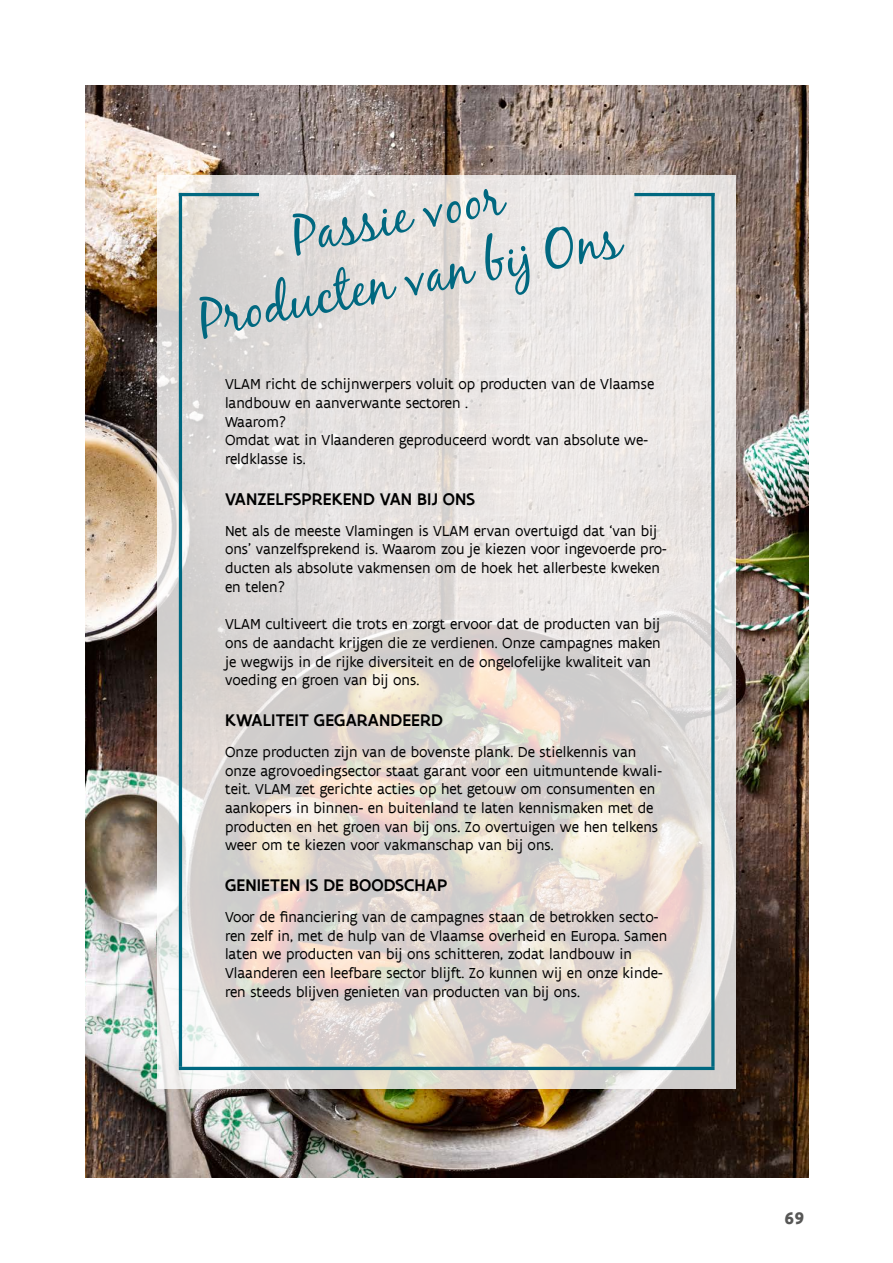
<style>
.page{position:relative;width:893px;height:1263px;background:#fff}
.page>*{position:absolute;margin:0;border:0;box-sizing:border-box;transform-origin:0 0}
.t1{font:53.25px/63.9px "Black Jack";color:#006880;text-align:center}
.t2{font:500 18.15px "Flanders Art Sans";letter-spacing:.005em;color:#000}
.t3{font:700 18px "Flanders Art Sans";color:#575756}
.t4{font:15.6px/18.8px "Flanders Art Sans";color:#000}
</style>
<div class="page">
<img style="left:85px;top:85px;width:723px;height:1093px">
<svg style="left:157px;top:175px;width:579px;height:913px;background:#e2ddd9"></svg>
<hr style="left:179px;top:193px;width:80px;height:3px;background:#006880">
<hr style="left:179px;top:193px;width:3px;height:874px;background:#006880">
<hr style="left:179px;top:1067px;width:536px;height:3px;background:#006880">
<svg style="left:711px;top:196px;width:4px;height:871px;background:#2b7f92"></svg>
<hr style="left:634px;top:193px;width:81px;height:3px;background:#006880">
<h1 class="t1" style="left:181px;top:224px;width:430px;rotate:-11deg">Passie voor<br>Producten van bij Ons</h1>
<p class="t4" style="left:225px;top:375px;width:431px">VLAM richt de schijnwerpers voluit op producten van de Vlaamse landbouw en aanverwante sectoren .<br>Waarom?<br>Omdat wat in Vlaanderen geproduceerd wordt van absolute we&shy;reldklasse is.</p>
<p class="t2" style="left:225px;top:487px;width:252px">VANZELFSPREKEND VAN BIJ ONS</p>
<p class="t4" style="left:225px;top:521px;width:443px">Net als de meeste Vlamingen is VLAM ervan overtuigd dat ‘van bij ons’ vanzelfsprekend is. Waarom zou je kiezen voor ingevoerde pro&shy;ducten als absolute vakmensen om de hoek het allerbeste kweken en telen?</p>
<p class="t4" style="left:225px;top:615px;width:437px">VLAM cultiveert die trots en zorgt ervoor dat de producten van bij ons de aandacht krijgen die ze verdienen. Onze campagnes maken je wegwijs in de rijke diversiteit en de ongelofelijke kwaliteit van voeding en groen van bij ons.</p>
<p class="t2" style="left:225px;top:708px;width:219px">KWALITEIT GEGARANDEERD</p>
<p class="t4" style="left:225px;top:743px;width:438px">Onze producten zijn van de bovenste plank. De stielkennis van onze agrovoedingsector staat garant voor een uitmuntende kwali&shy;teit. VLAM zet gerichte acties op het getouw om consumenten en aankopers in binnen- en buitenland te laten kennismaken met de producten en het groen van bij ons. Zo overtuigen we hen telkens weer om te kiezen voor vakmanschap van bij ons.</p>
<p class="t2" style="left:225px;top:873px;width:224px">GENIETEN IS DE BOODSCHAP</p>
<p class="t4" style="left:225px;top:908px;width:444px">Voor de financiering van de campagnes staan de betrokken secto&shy;ren zelf in, met de hulp van de Vlaamse overheid en Europa. Samen laten we producten van bij ons schitteren, zodat landbouw in Vlaanderen een leefbare sector blijft. Zo kunnen wij en onze kinde&shy;ren steeds blijven genieten van producten van bij ons.</p>
<p class="t3" style="left:784px;top:1207px;width:21px">69</p>
</div>
